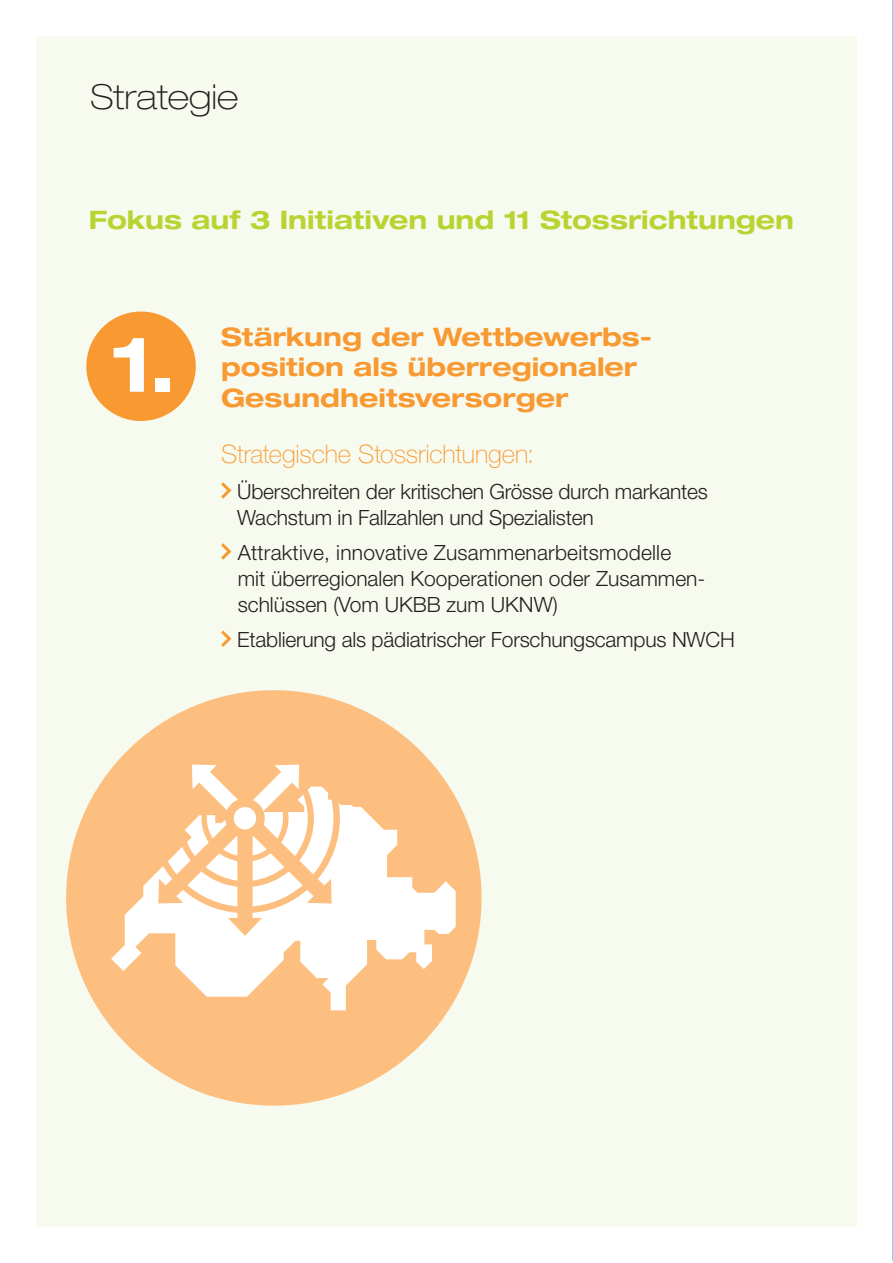
<style>
.page{position:relative;width:893px;height:1263px;background:#fff}
.page>*{position:absolute;margin:0;border:0;box-sizing:border-box;transform-origin:0 0}
.t1{font:700 expanded 77.25px "Helvetica Neue LT Std";color:#fff}
.t2{font:100 expanded 34.5px "Helvetica Neue LT Std";color:#231f20}
.t3{font:700 expanded 25.5px/30.6px "Helvetica Neue LT Std";color:#f89931}
.t4{font:700 expanded 25.5px "Helvetica Neue LT Std";color:#b8d432}
.t5{font:100 25.5px "Helvetica Neue LT Std";letter-spacing:-.005em;color:#f89931}
.t6{font:300 21px/26.2px "Helvetica Neue LT Std";letter-spacing:-.01em;color:#231f20}
</style>
<div class="page">
<div style="left:36px;top:36px;width:821px;height:1191px;background:#f7faee"></div>
<svg style="left:218px;top:479px;width:16px;height:23px"></svg>
<svg style="left:218px;top:540px;width:16px;height:23px"></svg>
<svg style="left:218px;top:627px;width:16px;height:23px"></svg>
<div style="left:86px;top:312px;width:110px;height:109px;background:#f89931;border-radius:50%"></div>
<div style="left:66px;top:690px;width:416px;height:416px;background:#fcbf7f;border-radius:208px"></div>
<svg style="left:111px;top:803px;width:345px;height:207px"></svg>
<svg style="left:168px;top:764px;width:165px;height:142px"></svg>
<div style="left:234px;top:807px;width:22px;height:22px;background:#fff;border-radius:50%"></div>
<hr style="left:892px;top:0;width:1px;height:1261px;background:#00aeef">
<h2 class="t2" style="left:91px;top:76px;width:149px">Strategie</h2>
<p class="t4" style="left:89px;top:204px;width:707px">Fokus auf 3 Initiativen und 11 Stossrichtungen</p>
<h1 class="t1" style="left:111px;top:316px;width:68px">1.</h1>
<p class="t3" style="left:221px;top:320px;width:429px">Stärkung der Wettbewerbs&shy;position als überregionaler<br>Gesundheitsversorger</p>
<p class="t5" style="left:221px;top:439px;width:315px">Strategische Stossrichtungen:</p>
<p class="t6" style="left:237px;top:478px;width:472px">Überschreiten der kritischen Grösse durch markantes<br>Wachstum in Fallzahlen und Spezialisten</p>
<p class="t6" style="left:238px;top:539px;width:469px">Attraktive, innovative Zusammenarbeitsmodelle<br>mit überregionalen Kooperationen oder Zusammen&shy;schlüssen (Vom UKBB zum UKNW)</p>
<p class="t6" style="left:237px;top:626px;width:499px">Etablierung als pädiatrischer Forschungscampus NWCH</p>
</div>
